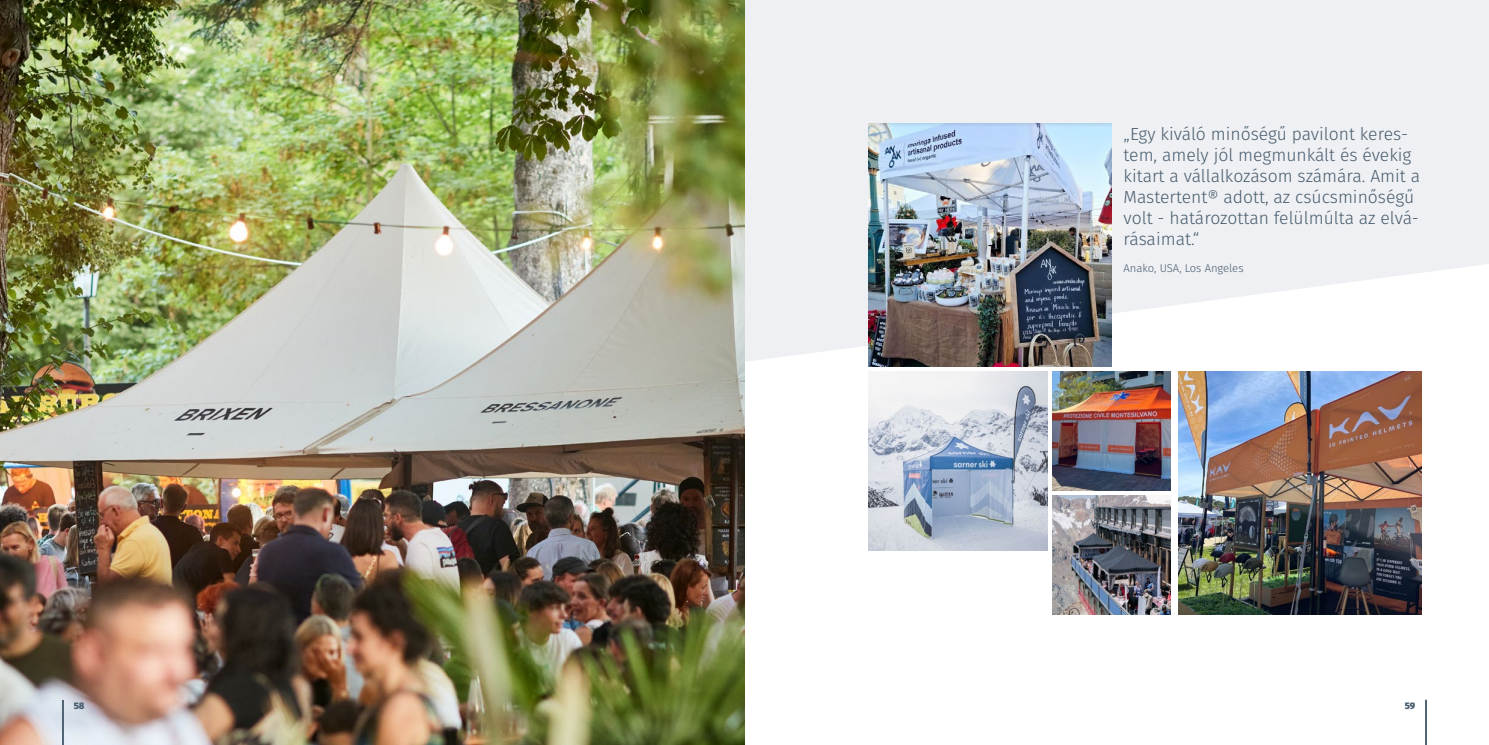
<style>
.page{position:relative;width:1489px;height:745px;background:#fff}
.page>*{position:absolute;margin:0;border:0;box-sizing:border-box;transform-origin:0 0}
.t1{font:300 17.5px/21px "Fira Sans";color:#475c6d}
.t2{font:300 11.25px "Fira Sans";color:#475c6d}
.t3{font:900 9.38px "Fira Sans";color:#475c6d}
</style>
<div class="page">
<svg style="left:744px;top:0;width:744px;height:461px;fill:#eff0f3"></svg>
<img style="left:1178px;top:371px;width:243px;height:243px">
<img style="left:868px;top:123px;width:243px;height:243px">
<img style="left:1052px;top:495px;width:118px;height:119px">
<img style="left:0;top:0;width:744px;height:744px">
<img style="left:868px;top:371px;width:179px;height:179px">
<img style="left:1051px;top:371px;width:119px;height:119px">
<hr style="left:62px;top:699px;width:2px;height:45px;background:#475c6d">
<hr style="left:1424px;top:699px;width:2px;height:45px;background:#475c6d">
<p class="t1" style="left:1123px;top:123px;width:298px">„Egy kiváló minőségű pavilont keres&shy;tem, amely jól megmunkált és évekig kitart a vállalkozásom számára. Amit a Mastertent® adott, az csúcsminőségű volt - határozottan felülmúlta az elvá&shy;rásaimat.“</p>
<p class="t2" style="left:1123px;top:260px;width:121px">Anako, USA, Los Angeles</p>
<p class="t3" style="left:74px;top:696px;width:12px">58</p>
<p class="t3" style="left:1404px;top:696px;width:12px">59</p>
</div>
